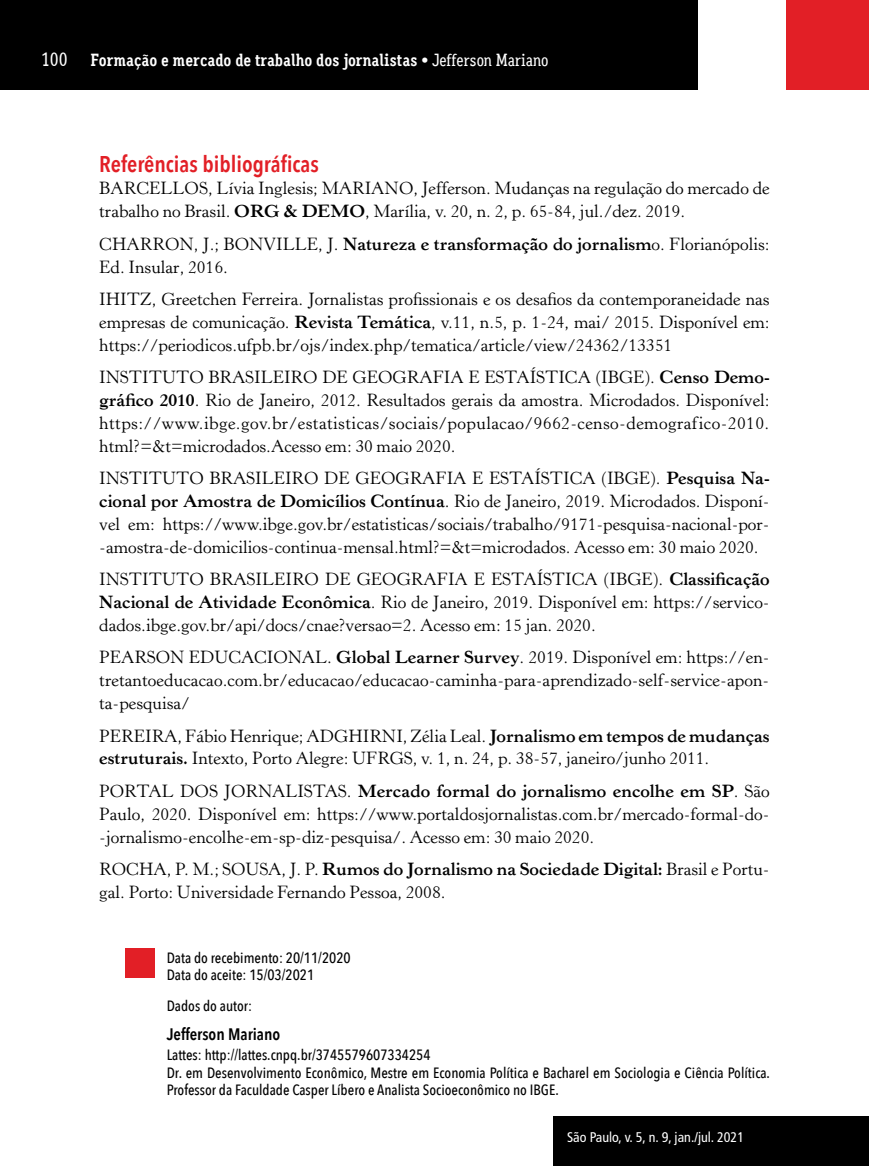
<style>
.page{position:relative;width:869px;height:1166px;background:#fff}
.page>*{position:absolute;margin:0;border:0;box-sizing:border-box;transform-origin:0 0}
.t1{font:600 22.75px "Avenir Next Condensed";color:#e21f26}
.t2{font:17.5px/22.8px "Horley Old Style";color:#000;text-align:justify}
.t3{font:700 17.5px "Aaux Office";color:#fff}
.t4{font:600 16.62px "Avenir Next Condensed";color:#000}
.t5{font:500 14.88px/17.5px "Avenir Next Condensed";color:#000}
.t6{font:condensed 14px "Frutiger LT Std";color:#fff}
.s1{font-weight:500;font-size:19.25px}
.s2{font-weight:500}
.s3{font-weight:700}
</style>
<div class="page">
<div style="left:785px;top:0;width:83px;height:90px;background:#e21f26"></div>
<div style="left:0;top:0;width:697px;height:89px;background:#000"></div>
<div style="left:553px;top:1116px;width:314px;height:50px;background:#000"></div>
<div style="left:125px;top:947px;width:30px;height:30px;background:#e21f26"></div>
<p class="t3" style="left:42px;top:49px;width:508px"><span class="s1">100</span> Formação e mercado de trabalho dos jornalistas <span class="s2">• Jefferson Mariano</span></p>
<h1 class="t1" style="left:99px;top:150px;width:221px">Referências bibliográficas</h1>
<p class="t2" style="left:99px;top:177px;width:671px">BARCELLOS, Lívia Inglesis; MARIANO, Jefferson. Mudanças na regulação do mercado de trabalho no Brasil. <span class="s3">ORG &amp; DEMO</span>, Marília, v. 20, n. 2, p. 65-84, jul./dez. 2019.</p>
<p class="t2" style="left:99px;top:233px;width:671px">CHARRON, J.; BONVILLE, J. <span class="s3">Natureza e transformação do jornalism</span>o. Florianópolis:<br>Ed. Insular, 2016.</p>
<p class="t2" style="left:99px;top:288px;width:671px">IHITZ, Greetchen Ferreira. Jornalistas profissionais e os desafios da contemporaneidade nas empresas de comunicação. <span class="s3">Revista Temática</span>, v.11, n.5, p. 1-24, mai/ 2015. Disponível em: https://periodicos.ufpb.br/ojs/index.php/tematica/article/view/24362/13351</p>
<p class="t2" style="left:99px;top:367px;width:671px">INSTITUTO BRASILEIRO DE GEOGRAFIA E ESTAÍSTICA (IBGE). <span class="s3">Censo Demo&shy;gráfico 2010</span>. Rio de Janeiro, 2012. Resultados gerais da amostra. Microdados. Disponível: https://www.ibge.gov.br/estatisticas/sociais/populacao/9662-censo-demografico-2010. html?=&amp;t=microdados.Acesso em: 30 maio 2020.</p>
<p class="t2" style="left:99px;top:467px;width:671px">INSTITUTO BRASILEIRO DE GEOGRAFIA E ESTAÍSTICA (IBGE). <span class="s3">Pesquisa Na&shy;cional por Amostra de Domicílios Contínua</span>. Rio de Janeiro, 2019. Microdados. Disponí&shy;vel em: https://www.ibge.gov.br/estatisticas/sociais/trabalho/9171-pesquisa-nacional-por--amostra-de-domicilios-continua-mensal.html?=&amp;t=microdados. Acesso em: 30 maio 2020.</p>
<p class="t2" style="left:99px;top:568px;width:671px">INSTITUTO BRASILEIRO DE GEOGRAFIA E ESTAÍSTICA (IBGE). <span class="s3">Classificação Nacional de Atividade Econômica</span>. Rio de Janeiro, 2019. Disponível em: https://servico&shy;dados.ibge.gov.br/api/docs/cnae?versao=2. Acesso em: 15 jan. 2020.</p>
<p class="t2" style="left:99px;top:647px;width:671px">PEARSON EDUCACIONAL. <span class="s3">Global Learner Survey</span>. 2019. Disponível em: https://en&shy;tretantoeducacao.com.br/educacao/educacao-caminha-para-aprendizado-self-service-apon&shy;ta-pesquisa/</p>
<p class="t2" style="left:99px;top:725px;width:671px">PEREIRA, Fábio Henrique; ADGHIRNI, Zélia Leal. <span class="s3">Jornalismo em tempos de mudanças estruturais.</span> Intexto, Porto Alegre: UFRGS, v. 1, n. 24, p. 38-57, janeiro/junho 2011.</p>
<p class="t2" style="left:99px;top:780px;width:671px">PORTAL DOS JORNALISTAS. <span class="s3">Mercado formal do jornalismo encolhe em SP</span>. São Paulo, 2020. Disponível em: https://www.portaldosjornalistas.com.br/mercado-formal-do--jornalismo-encolhe-em-sp-diz-pesquisa/. Acesso em: 30 maio 2020.</p>
<p class="t2" style="left:99px;top:858px;width:671px">ROCHA, P. M.; SOUSA, J. P. <span class="s3">Rumos do Jornalismo na Sociedade Digital:</span> Brasil e Portu&shy;gal. Porto: Universidade Fernando Pessoa, 2008.</p>
<p class="t5" style="left:167px;top:948px;width:185px">Data do recebimento: 20/11/2020<br>Data do aceite: 15/03/2021</p>
<p class="t5" style="left:167px;top:997px;width:87px">Dados do autor:</p>
<p class="t4" style="left:167px;top:1024px;width:115px">Jefferson Mariano</p>
<p class="t5" style="left:167px;top:1046px;width:604px">Lattes: http://lattes.cnpq.br/3745579607334254<br>Dr. em Desenvolvimento Econômico, Mestre em Economia Política e Bacharel em Sociologia e Ciência Política.<br>Professor da Faculdade Casper Líbero e Analista Socioeconômico no IBGE.</p>
<p class="t6" style="left:567px;top:1129px;width:178px">São Paulo, v. 5, n. 9, jan./jul. 2021</p>
</div>
